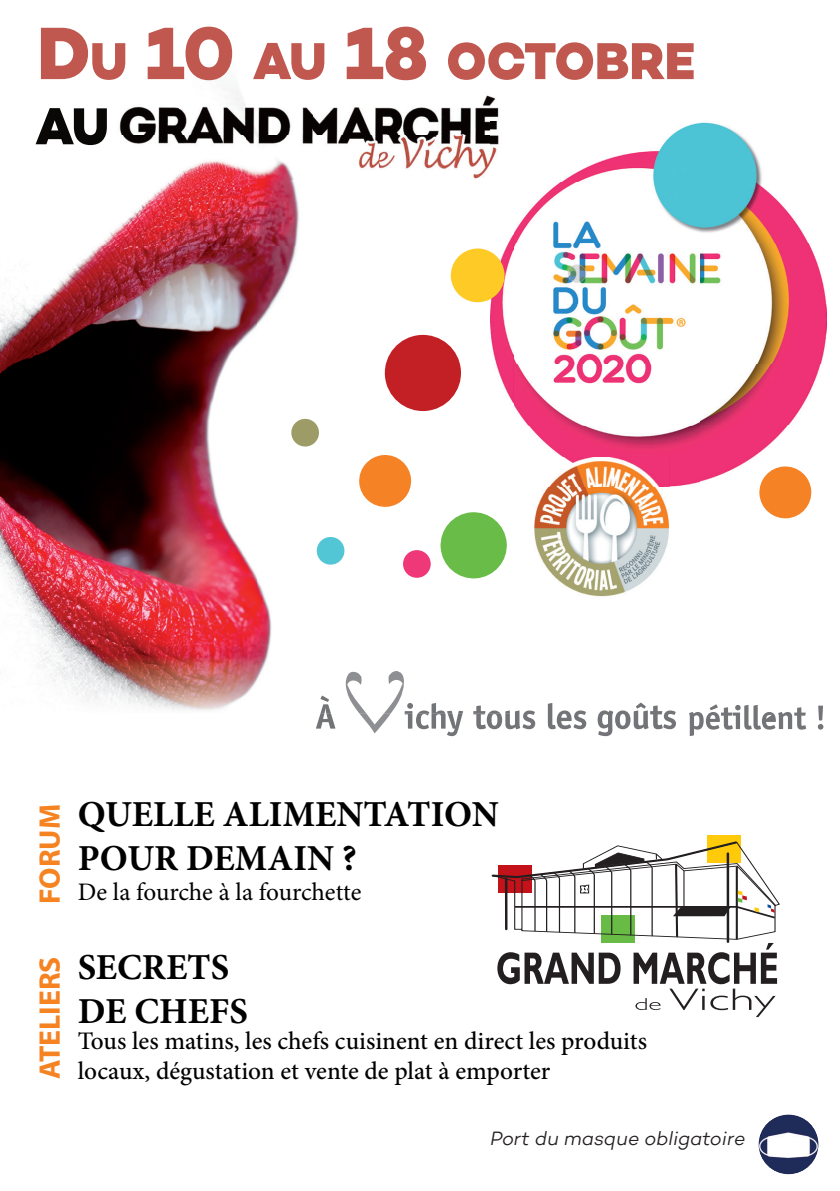
<style>
.page{position:relative;width:840px;height:1191px;background:#fff}
.page>*{position:absolute;margin:0;border:0;box-sizing:border-box;transform-origin:0 0}
.t1{font:800 52.8px/65.2px "Campton";letter-spacing:-.03em;color:#c0584f;scale:.95 1}
.t2{font:700 36.6px/44px "Minion Pro";color:#000001}
.t3{font:700 29.8px "Myriad Pro";color:#f58322}
.t4{font:500 25.2px "Minion Pro";color:#000001}
.t5{font:25.2px "Minion Pro";letter-spacing:-.005em;color:#000001}
.t6{font:italic 300 19.6px "Campton";color:#231f20}
.s1{font-size:75.4px}
.s2{color:#090807}
</style>
<div class="page">
<img style="left:98px;top:90px;width:201px;height:157px">
<img style="left:0;top:247px;width:319px;height:200px">
<img style="left:0;top:447px;width:431px;height:263px">
<img style="left:490px;top:122px;width:335px;height:364px">
<svg style="left:384px;top:334px;width:77px;height:77px"></svg>
<svg style="left:440px;top:512px;width:67px;height:67px"></svg>
<div style="left:290px;top:418px;width:29px;height:29px;background:#9e9c66;border-radius:50%"></div>
<svg style="left:358px;top:454px;width:54px;height:54px"></svg>
<svg style="left:450px;top:247px;width:55px;height:56px"></svg>
<div style="left:316px;top:536px;width:29px;height:29px;background:#53c6d5;border-radius:50%"></div>
<img style="left:567px;top:264px;width:19px;height:19px">
<img style="left:530px;top:458px;width:139px;height:139px">
<svg style="left:316px;top:695px;width:19px;height:33px"></svg>
<svg style="left:404px;top:702px;width:271px;height:34px"></svg>
<svg style="left:359px;top:713px;width:32px;height:20px"></svg>
<img style="left:345px;top:671px;width:59px;height:42px">
<svg style="left:689px;top:704px;width:134px;height:32px"></svg>
<svg style="left:758px;top:465px;width:53px;height:54px"></svg>
<div style="left:402px;top:549px;width:29px;height:29px;background:#ef3878;border-radius:50%"></div>
<div style="left:707px;top:835px;width:33px;height:27px;background:#feca0a"></div>
<svg style="left:491px;top:840px;width:289px;height:177px"></svg>
<img style="left:513px;top:122px;width:3px;height:57px">
<img style="left:113px;top:92px;width:400px;height:44px">
<img style="left:113px;top:136px;width:377px;height:43px">
<img style="left:773px;top:1116px;width:46px;height:59px">
<img style="left:758px;top:1114px;width:59px;height:60px;border-radius:30px">
<h1 class="t1" style="left:35px;top:29px;width:695px"><span class="s1">D</span>U <span class="s1">10</span> AU <span class="s1">18</span> OCTOBRE<br><span class="s2">AU</span></h1>
<p class="t3" style="left:30px;top:904px;width:102px;rotate:-90deg">FORUM</p>
<h2 class="t2" style="left:78px;top:792px;width:422px">QUELLE ALIMENTATION<br>POUR DEMAIN ?</h2>
<p class="t5" style="left:78px;top:875px;width:285px">De la fourche à la fourchette</p>
<p class="t3" style="left:30px;top:1079px;width:124px;rotate:-90deg">ATELIERS</p>
<h2 class="t2" style="left:78px;top:945px;width:172px">SECRETS<br>DE CHEFS</h2>
<p class="t4" style="left:78px;top:1024px;width:570px">Tous les matins, les chefs cuisinent en direct les produits</p>
<p class="t4" style="left:78px;top:1054px;width:474px">locaux, dégustation et vente de plat à emporter</p>
<p class="t6" style="left:490px;top:1126px;width:256px">Port du masque obligatoire</p>
</div>
